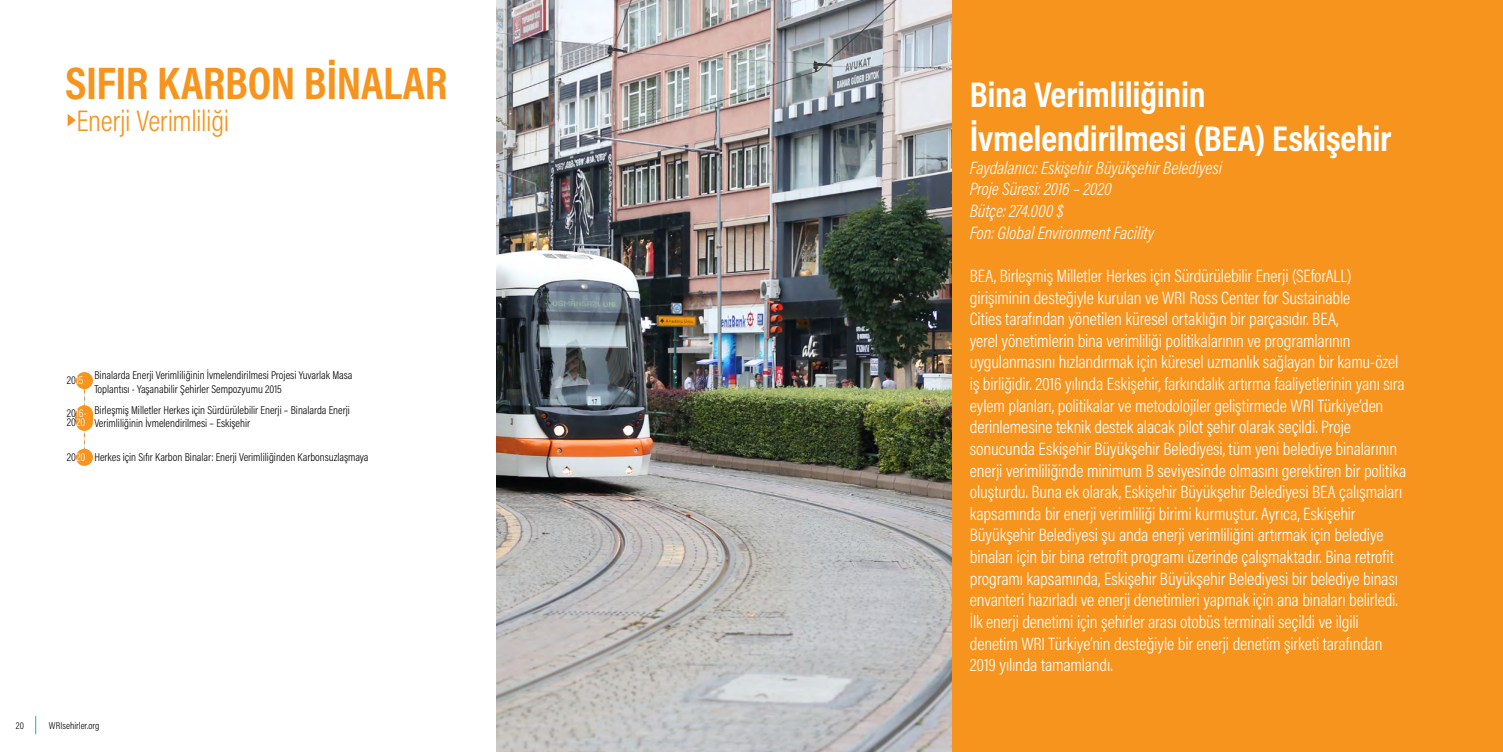
<style>
.page{position:relative;width:1503px;height:752px;background:#fff}
.page>*{position:absolute;margin:0;border:0;box-sizing:border-box;transform-origin:0 0}
.t1{font:700 46px "Acumin Pro Cond";letter-spacing:-.01em;color:#f7941e}
.t2{font:700 36px/43.2px "Acumin Pro Cond";letter-spacing:-.01em;color:#fff}
.t3{font:300 30px "Acumin Pro Cond";letter-spacing:-.015em;color:#f7941e}
.t4{font:300 18px/21.6px "Acumin Pro Cond";letter-spacing:-.005em;color:#fff}
.t5{font:italic 300 18px/21.6px "Acumin Pro Cond";letter-spacing:-.005em;color:#fff}
.t6{font:300 11.5px/13.7px "Acumin Pro Cond";color:#000}
.t7{font:300 11.5px/9px "Acumin Pro Cond";letter-spacing:.005em;color:#fff}
.t8{font:300 10px "Acumin Pro Cond";letter-spacing:.005em;color:#000}
.s1{color:#fff}
.s2{color:#000}
</style>
<div class="page">
<svg style="left:35px;top:716px;width:1px;height:17px"></svg>
<img style="left:496px;top:0;width:456px;height:751px">
<div style="left:952px;top:0;width:550px;height:751px;background:#f7941e"></div>
<svg style="left:68px;top:114px;width:8px;height:12px"></svg>
<svg style="left:84px;top:389px;width:1px;height:59px"></svg>
<div style="left:76px;top:448px;width:17px;height:17px;background:#f7941e;border-radius:50%"></div>
<div style="left:76px;top:372px;width:17px;height:17px;background:#f7941e;border-radius:50%"></div>
<div style="left:76px;top:413px;width:17px;height:9px;background:#f7941e"></div>
<div style="left:76px;top:405px;width:17px;height:17px;background:#f7941e;border-radius:50%"></div>
<div style="left:76px;top:413px;width:17px;height:17px;background:#f7941e;border-radius:50%"></div>
<h1 class="t1" style="left:65px;top:53px;width:384px">SIFIR KARBON BİNALAR</h1>
<h3 class="t3" style="left:76px;top:102px;width:154px">Enerji Verimliliği</h3>
<p class="t6" style="left:94px;top:368px;width:260px;text-indent:-28px">20<span class="s1">15</span> Binalarda Enerji Verimliliğinin İvmelendirilmesi Projesi Yuvarlak Masa<br>Toplantısı - Yaşanabilir Şehirler Sempozyumu 2015</p>
<p class="t6" style="left:94px;top:402px;width:257px">Birleşmiş Milletler Herkes için Sürdürülebilir Enerji – Binalarda Enerji<br>Verimliliğinin İvmelendirilmesi – Eskişehir</p>
<p class="t7" style="left:67px;top:408px;width:21px"><span class="s2">20</span>16-<br><span class="s2">20</span>20</p>
<p class="t6" style="left:67px;top:449px;width:303px">20<span class="s1">20</span> Herkes için Sıfır Karbon Binalar: Enerji Verimliliğinden Karbonsuzlaşmaya</p>
<p class="t8" style="left:16px;top:718px;width:10px">20</p>
<p class="t8" style="left:49px;top:718px;width:52px">WRIsehirler.org</p>
<h2 class="t2" style="left:969px;top:72px;width:423px">Bina Verimliliğinin<br>İvmelendirilmesi (BEA) Eskişehir</h2>
<p class="t5" style="left:969px;top:156px;width:254px">Faydalanıcı: Eskişehir Büyükşehir Belediyesi<br>Proje Süresi: 2016 – 2020<br>Bütçe: 274.000 $<br>Fon: Global Environment Facility</p>
<p class="t4" style="left:969px;top:264px;width:438px">BEA, Birleşmiş Milletler Herkes için Sürdürülebilir Enerji (SEforALL) girişiminin desteğiyle kurulan ve WRI Ross Center for Sustainable<br>Cities tarafından yönetilen küresel ortaklığın bir parçasıdır. BEA,<br>yerel yönetimlerin bina verimliliği politikalarının ve programlarının uygulanmasını hızlandırmak için küresel uzmanlık sağlayan bir kamu-özel iş birliğidir. 2016 yılında Eskişehir, farkındalık artırma faaliyetlerinin yanı sıra eylem planları, politikalar ve metodolojiler geliştirmede WRI Türkiye’den derinlemesine teknik destek alacak pilot şehir olarak seçildi. Proje sonucunda Eskişehir Büyükşehir Belediyesi, tüm yeni belediye binalarının enerji verimliliğinde minimum B seviyesinde olmasını gerektiren bir politika oluşturdu. Buna ek olarak, Eskişehir Büyükşehir Belediyesi BEA çalışmaları kapsamında bir enerji verimliliği birimi kurmuştur. Ayrıca, Eskişehir Büyükşehir Belediyesi şu anda enerji verimliliğini artırmak için belediye binaları için bir bina retrofit programı üzerinde çalışmaktadır. Bina retrofit programı kapsamında, Eskişehir Büyükşehir Belediyesi bir belediye binası envanteri hazırladı ve enerji denetimleri yapmak için ana binaları belirledi.<br>İlk enerji denetimi için şehirler arası otobüs terminali seçildi ve ilgili denetim WRI Türkiye’nin desteğiyle bir enerji denetim şirketi tarafından 2019 yılında tamamlandı.</p>
</div>
